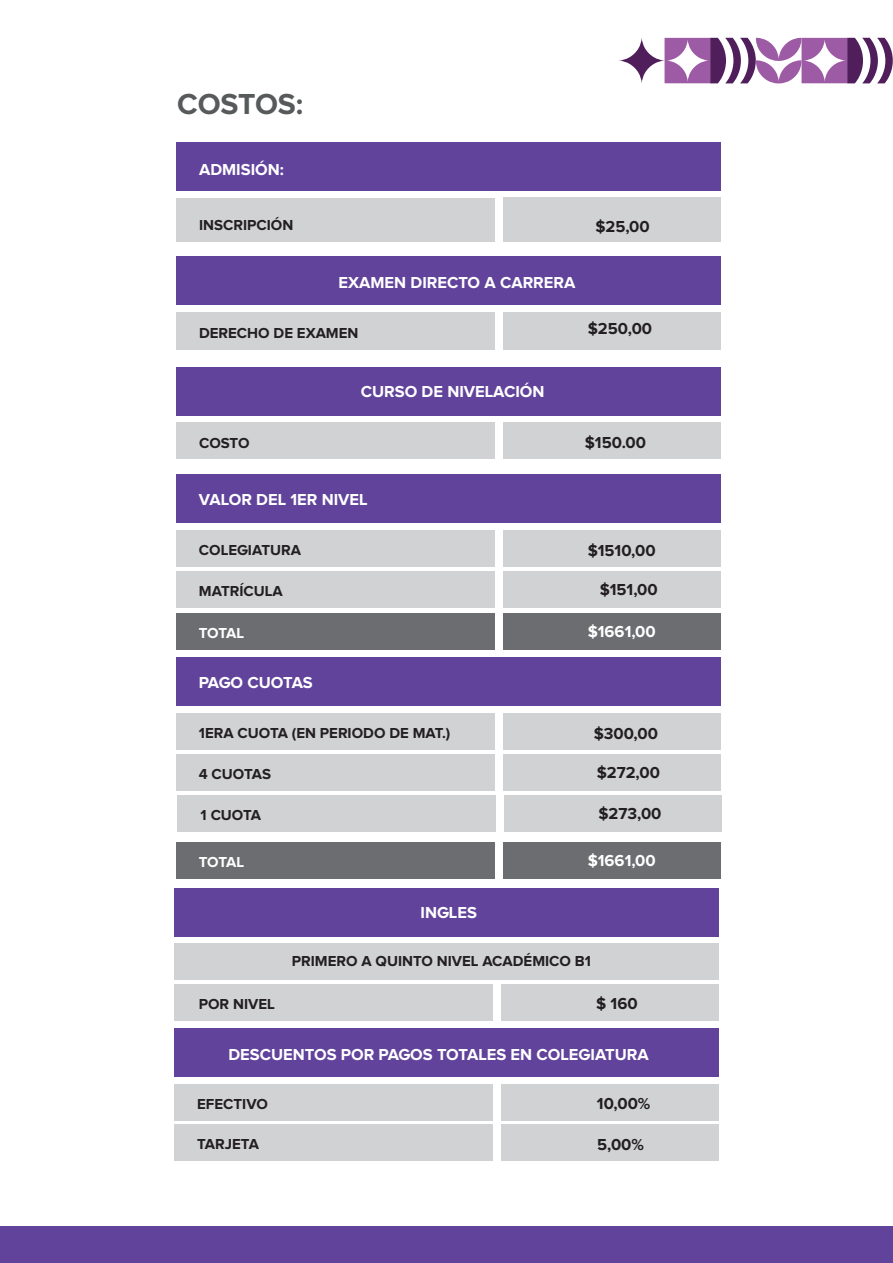
<style>
.page{position:relative;width:893px;height:1263px;background:#fff}
.page>*{position:absolute;margin:0;border:0;box-sizing:border-box;transform-origin:0 0}
.t1{font:700 30px "Proxima Nova A";color:#575a5b}
.t2{font:700 16.5px "Proxima Nova A";color:#fff}
.t3{font:700 16.5px "Proxima Nova A";color:#231f20}
.t4{font:700 15px "Proxima Nova A";color:#231f20}
.t5{font:700 15px "Proxima Nova A";letter-spacing:-.025em;color:#fff}
</style>
<div class="page">
<div style="left:176px;top:142px;width:545px;height:49px;background:#61439b"></div>
<div style="left:176px;top:198px;width:319px;height:43px;background:#d1d2d4"></div>
<div style="left:503px;top:198px;width:218px;height:44px;background:#d1d2d4"></div>
<div style="left:176px;top:256px;width:545px;height:49px;background:#61439b"></div>
<div style="left:176px;top:312px;width:319px;height:38px;background:#d1d2d4"></div>
<div style="left:503px;top:312px;width:218px;height:38px;background:#d1d2d4"></div>
<div style="left:176px;top:367px;width:545px;height:48px;background:#61439b"></div>
<div style="left:176px;top:422px;width:319px;height:37px;background:#d1d2d4"></div>
<div style="left:503px;top:422px;width:218px;height:37px;background:#d1d2d4"></div>
<div style="left:0;top:1227px;width:893px;height:36px;background:#61439b"></div>
<svg style="left:619px;top:38px;width:274px;height:45px"></svg>
<div style="left:176px;top:474px;width:544px;height:49px;background:#61439b"></div>
<div style="left:176px;top:530px;width:319px;height:37px;background:#d1d2d4"></div>
<div style="left:502px;top:530px;width:218px;height:37px;background:#d1d2d4"></div>
<div style="left:176px;top:571px;width:319px;height:37px;background:#d1d2d4"></div>
<div style="left:502px;top:571px;width:218px;height:37px;background:#d1d2d4"></div>
<div style="left:176px;top:613px;width:319px;height:37px;background:#6c6d70"></div>
<div style="left:502px;top:613px;width:218px;height:37px;background:#6c6d70"></div>
<div style="left:176px;top:657px;width:544px;height:49px;background:#61439b"></div>
<div style="left:176px;top:713px;width:319px;height:37px;background:#d1d2d4"></div>
<div style="left:502px;top:713px;width:218px;height:37px;background:#d1d2d4"></div>
<div style="left:176px;top:754px;width:319px;height:37px;background:#d1d2d4"></div>
<div style="left:502px;top:754px;width:218px;height:37px;background:#d1d2d4"></div>
<div style="left:177px;top:795px;width:319px;height:37px;background:#d1d2d4"></div>
<div style="left:504px;top:795px;width:218px;height:37px;background:#d1d2d4"></div>
<div style="left:176px;top:842px;width:319px;height:37px;background:#6c6d70"></div>
<div style="left:502px;top:842px;width:218px;height:37px;background:#6c6d70"></div>
<div style="left:174px;top:1028px;width:545px;height:49px;background:#61439b"></div>
<div style="left:174px;top:1084px;width:319px;height:36px;background:#d1d2d4"></div>
<div style="left:501px;top:1084px;width:218px;height:36px;background:#d1d2d4"></div>
<div style="left:174px;top:1124px;width:319px;height:37px;background:#d1d2d4"></div>
<div style="left:501px;top:1124px;width:218px;height:37px;background:#d1d2d4"></div>
<div style="left:174px;top:888px;width:545px;height:49px;background:#61439b"></div>
<div style="left:174px;top:944px;width:545px;height:36px;background:#d1d2d4"></div>
<div style="left:174px;top:984px;width:319px;height:37px;background:#d1d2d4"></div>
<div style="left:501px;top:984px;width:218px;height:37px;background:#d1d2d4"></div>
<h1 class="t1" style="left:177px;top:87px;width:128px">COSTOS:</h1>
<p class="t2" style="left:199px;top:160px;width:86px">ADMISIÓN:</p>
<p class="t4" style="left:199px;top:217px;width:96px">INSCRIPCIÓN</p>
<p class="t3" style="left:595px;top:217px;width:56px">$25,00</p>
<p class="t2" style="left:339px;top:273px;width:238px">EXAMEN DIRECTO A CARRERA</p>
<p class="t4" style="left:199px;top:325px;width:161px">DERECHO DE EXAMEN</p>
<p class="t3" style="left:588px;top:319px;width:66px">$250,00</p>
<p class="t2" style="left:361px;top:382px;width:185px">CURSO DE NIVELACIÓN</p>
<p class="t4" style="left:199px;top:434px;width:52px">COSTO</p>
<p class="t3" style="left:585px;top:433px;width:63px">$150.00</p>
<p class="t2" style="left:199px;top:490px;width:170px">VALOR DEL 1ER NIVEL</p>
<p class="t4" style="left:199px;top:542px;width:104px">COLEGIATURA</p>
<p class="t4" style="left:199px;top:582px;width:85px">MATRÍCULA</p>
<p class="t3" style="left:588px;top:541px;width:69px">$1510,00</p>
<p class="t3" style="left:600px;top:580px;width:60px">$151,00</p>
<p class="t5" style="left:199px;top:624px;width:47px">TOTAL</p>
<p class="t2" style="left:588px;top:622px;width:70px">$1661,00</p>
<p class="t2" style="left:199px;top:673px;width:115px">PAGO CUOTAS</p>
<p class="t4" style="left:199px;top:725px;width:253px">1ERA CUOTA (EN PERIODO DE MAT.)</p>
<p class="t4" style="left:199px;top:765px;width:74px">4 CUOTAS</p>
<p class="t3" style="left:594px;top:724px;width:66px">$300,00</p>
<p class="t3" style="left:597px;top:763px;width:65px">$272,00</p>
<p class="t4" style="left:201px;top:806px;width:62px">1 CUOTA</p>
<p class="t3" style="left:598px;top:804px;width:65px">$273,00</p>
<p class="t5" style="left:199px;top:854px;width:47px">TOTAL</p>
<p class="t2" style="left:588px;top:851px;width:70px">$1661,00</p>
<p class="t2" style="left:420px;top:903px;width:58px">INGLES</p>
<p class="t4" style="left:292px;top:953px;width:301px">PRIMERO A QUINTO NIVEL ACADÉMICO B1</p>
<p class="t4" style="left:199px;top:996px;width:78px">POR NIVEL</p>
<p class="t3" style="left:596px;top:994px;width:43px">$ 160</p>
<p class="t2" style="left:228px;top:1045px;width:422px">DESCUENTOS POR PAGOS TOTALES EN COLEGIATURA</p>
<p class="t4" style="left:197px;top:1095px;width:72px">EFECTIVO</p>
<p class="t4" style="left:197px;top:1136px;width:63px">TARJETA</p>
<p class="t3" style="left:597px;top:1094px;width:55px">10,00%</p>
<p class="t3" style="left:597px;top:1135px;width:48px">5,00%</p>
</div>
